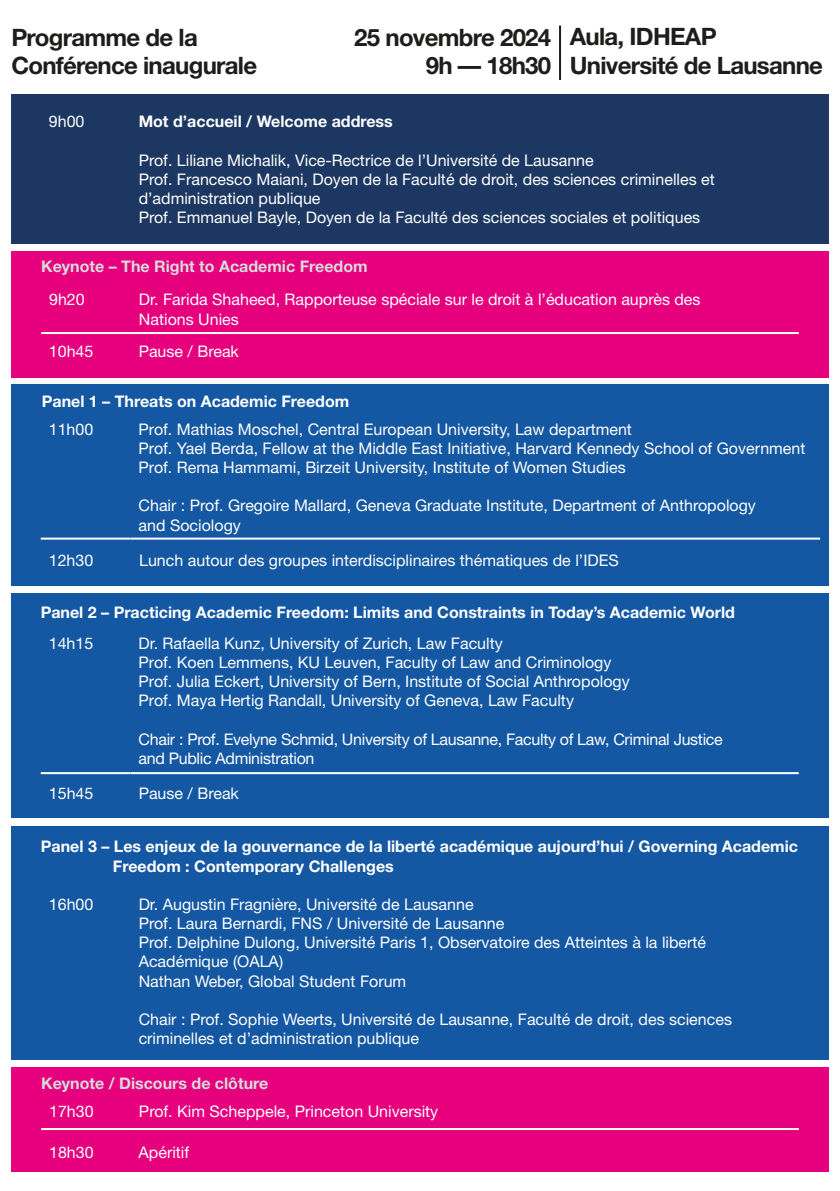
<style>
.page{position:relative;width:840px;height:1191px;background:#fff}
.page>*{position:absolute;margin:0;border:0;box-sizing:border-box;transform-origin:0 0}
.Style_de_paragraphe_1{font:700 24px/28.8px "Helvetica Neue LT Std";letter-spacing:-.03em;color:#1d1d1b}
.t1{font:16px/19.2px "Helvetica Neue LT Std";color:#fff}
.t2{font:700 16px/19.2px "Helvetica Neue LT Std";color:#fff}
.t3{font:16px/19.2px "Helvetica Neue LT Std";letter-spacing:-.02em;color:#fff}
.t4{font:700 16px "Helvetica Neue LT Std";color:#dadada}
</style>
<div class="page">
<div style="left:11px;top:384px;width:817px;height:201px;background:#1457a2"></div>
<div style="left:11px;top:251px;width:817px;height:126px;background:#e6007e"></div>
<div style="left:11px;top:94px;width:817px;height:150px;background:#1c3761"></div>
<div style="left:11px;top:826px;width:817px;height:234px;background:#1457a2"></div>
<div style="left:11px;top:1067px;width:817px;height:105px;background:#e6007e"></div>
<div style="left:11px;top:594px;width:817px;height:224px;background:#1457a2"></div>
<hr style="left:41px;top:1128px;width:90px;height:2px;background:#fff">
<hr style="left:131px;top:1128px;width:667px;height:2px;background:#fff">
<hr style="left:41px;top:537px;width:89px;height:2px;background:#fff">
<hr style="left:130px;top:537px;width:689px;height:2px;background:#fff">
<hr style="left:41px;top:772px;width:89px;height:2px;background:#fff">
<hr style="left:130px;top:772px;width:668px;height:2px;background:#fff">
<hr style="left:41px;top:332px;width:90px;height:2px;background:#fff">
<hr style="left:131px;top:332px;width:667px;height:2px;background:#fff">
<hr style="left:558px;top:26px;width:2px;height:54px;background:#1d1d1b">
<p class="Style_de_paragraphe_1" style="left:11px;top:22px;width:247px">Programme de la<br>Conférence inaugurale</p>
<p class="Style_de_paragraphe_1" style="left:354px;top:22px;width:198px">25 novembre 2024</p>
<p class="Style_de_paragraphe_1" style="left:425px;top:51px;width:127px">9h –– 18h30</p>
<p class="Style_de_paragraphe_1" style="left:569px;top:21px;width:148px">Aula, IDHEAP</p>
<p class="Style_de_paragraphe_1" style="left:569px;top:50px;width:254px">Université de Lausanne</p>
<p class="t1" style="left:49px;top:112px;width:37px">9h00</p>
<p class="t2" style="left:139px;top:111px;width:255px">Mot d’accueil / Welcome address</p>
<p class="t1" style="left:139px;top:150px;width:456px">Prof. Liliane Michalik, Vice-Rectrice de l’Université de Lausanne</p>
<p class="t1" style="left:139px;top:169px;width:577px">Prof. Francesco Maiani, Doyen de la Faculté de droit, des sciences criminelles et d’administration publique</p>
<p class="t1" style="left:139px;top:208px;width:562px">Prof. Emmanuel Bayle, Doyen de la Faculté des sciences sociales et politiques</p>
<p class="t4" style="left:41px;top:257px;width:328px">Keynote – The Right to Academic Freedom</p>
<p class="t1" style="left:49px;top:290px;width:37px">9h20</p>
<p class="t1" style="left:139px;top:290px;width:563px">Dr. Farida Shaheed, Rapporteuse spéciale sur le droit à l’éducation auprès des</p>
<p class="t1" style="left:139px;top:309px;width:101px">Nations Unies</p>
<p class="t1" style="left:49px;top:341px;width:46px">10h45</p>
<p class="t1" style="left:139px;top:341px;width:102px">Pause / Break</p>
<p class="t2" style="left:42px;top:391px;width:309px">Panel 1 – Threats on Academic Freedom</p>
<p class="t1" style="left:49px;top:419px;width:46px">11h00</p>
<p class="t1" style="left:138px;top:419px;width:494px">Prof. Mathias Moschel, Central European University, Law department</p>
<p class="t1" style="left:138px;top:438px;width:668px">Prof. Yael Berda, Fellow at the Middle East Initiative, Harvard Kennedy School of Government</p>
<p class="t1" style="left:138px;top:457px;width:488px">Prof. Rema Hammami, Birzeit University, Institute of Women Studies</p>
<p class="t1" style="left:138px;top:496px;width:618px">Chair : Prof. Gregoire Mallard, Geneva Graduate Institute, Department of Anthropology and Sociology</p>
<p class="t1" style="left:49px;top:551px;width:46px">12h30</p>
<p class="t1" style="left:139px;top:551px;width:481px">Lunch autour des groupes interdisciplinaires thématiques de l’IDES</p>
<p class="t2" style="left:41px;top:602px;width:695px">Panel 2 – Practicing Academic Freedom: Limits and Constraints in Today’s Academic World</p>
<p class="t1" style="left:49px;top:633px;width:46px">14h15</p>
<p class="t1" style="left:138px;top:633px;width:365px">Dr. Rafaella Kunz, University of Zurich, Law Faculty</p>
<p class="t1" style="left:138px;top:652px;width:474px">Prof. Koen Lemmens, KU Leuven, Faculty of Law and Criminology</p>
<p class="t1" style="left:138px;top:671px;width:492px">Prof. Julia Eckert, University of Bern, Institute of Social Anthropology</p>
<p class="t1" style="left:138px;top:691px;width:436px">Prof. Maya Hertig Randall, University of Geneva, Law Faculty</p>
<p class="t3" style="left:138px;top:729px;width:585px">Chair : Prof. Evelyne Schmid, University of Lausanne, Faculty of Law, Criminal Justice and Public Administration</p>
<p class="t1" style="left:49px;top:783px;width:46px">15h45</p>
<p class="t1" style="left:139px;top:783px;width:102px">Pause / Break</p>
<p class="t2" style="left:113px;top:836px;width:686px;text-indent:-72px">Panel 3 – Les enjeux de la gouvernance de la liberté académique aujourd’hui / Governing Academic<br>Freedom : Contemporary Challenges</p>
<p class="t1" style="left:49px;top:894px;width:46px">16h00</p>
<p class="t1" style="left:139px;top:894px;width:336px">Dr. Augustin Fragnière, Université de Lausanne</p>
<p class="t1" style="left:139px;top:913px;width:367px">Prof. Laura Bernardi, FNS / Université de Lausanne</p>
<p class="t1" style="left:139px;top:932px;width:568px">Prof. Delphine Dulong, Université Paris 1, Observatoire des Atteintes à la liberté</p>
<p class="t1" style="left:139px;top:952px;width:146px">Académique (OALA)</p>
<p class="t1" style="left:139px;top:971px;width:269px">Nathan Weber, Global Student Forum</p>
<p class="t1" style="left:139px;top:1009px;width:594px">Chair : Prof. Sophie Weerts, Université de Lausanne, Faculté de droit, des sciences</p>
<p class="t1" style="left:139px;top:1028px;width:282px">criminelles et d’administration publique</p>
<p class="t4" style="left:41px;top:1073px;width:228px">Keynote / Discours de clôture</p>
<p class="t1" style="left:49px;top:1102px;width:46px">17h30</p>
<p class="t1" style="left:139px;top:1102px;width:301px">Prof. Kim Scheppele, Princeton University</p>
<p class="t1" style="left:49px;top:1142px;width:46px">18h30</p>
<p class="t1" style="left:138px;top:1142px;width:52px">Apéritif</p>
</div>
